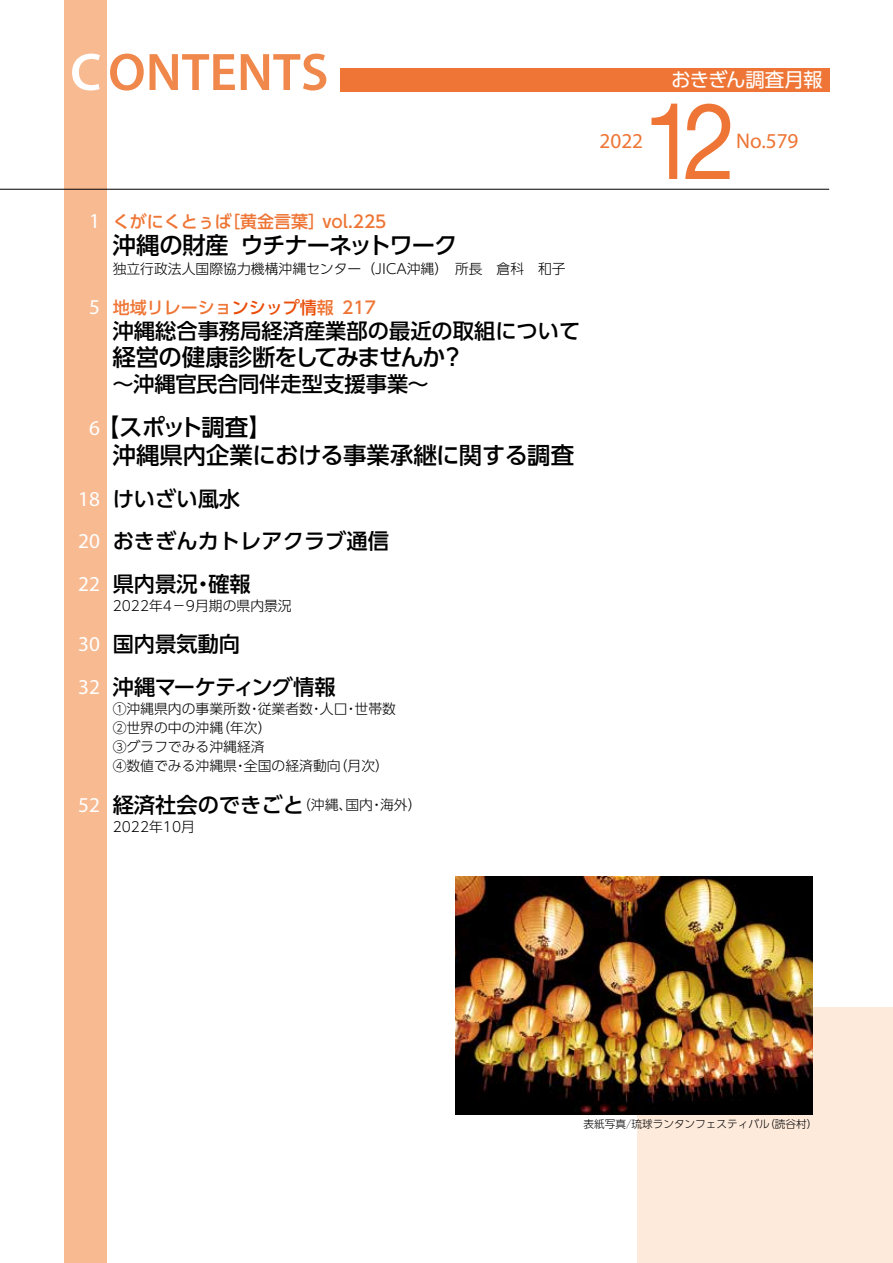
<style>
.page{position:relative;width:893px;height:1263px;background:#fff}
.page>*{position:absolute;margin:0;border:0;box-sizing:border-box;transform-origin:0 0}
.t1{font:106.35px "Helvetica Neue";color:#ee7535;scale:.9 1}
.t2{font:600 53.1px "Myriad Pro";color:#f0884b}
.t3{font:500 23.4px/27.6px "UD Shin Go Pro";letter-spacing:-.035em;color:#000}
.t4{font:500 23.4px "UD Shin Go Pro";letter-spacing:-.06em;color:#000}
.t5{font:500 21.3px/42.5px "UD Shin Go Pro";color:#000}
.t6{font:21.3px "Myriad Pro";color:#ee7535}
.t7{font:19.5px "UD Shin Go Pro";letter-spacing:-.035em;color:#fff}
.t8{font:500 16.95px "UD Shin Go Pro";color:#ee7535}
.t9{font:300 13.8px/19.2px "UD Shin Go Pro";color:#000}
.t10{font:300 10.65px "UD Shin Go Pro";color:#000}
.s1{color:#fff}
.s2{font-family:"Myriad Pro";font-weight:400;font-size:21.3px;color:#fff}
.s3{color:#e94c07}
.s4{font-family:"Myriad Pro";font-weight:400;color:#fff}
.s5{font-weight:500;font-size:21.3px}
</style>
<div class="page">
<div style="left:638px;top:1008px;width:255px;height:255px;background:#fdeadb"></div>
<div style="left:64px;top:0;width:42px;height:1263px;background:#f7ba91"></div>
<div style="left:340px;top:68px;width:489px;height:24px;background:#ee7535"></div>
<hr style="left:0;top:189px;width:829px;height:1px;background:#000">
<img style="left:455px;top:876px;width:357px;height:238px">
<h2 class="t2" style="left:70px;top:38px;width:260px"><span class="s1">C</span>ONTENTS</h2>
<p class="t8" style="left:89px;top:207px;width:299px"><span class="s2">1</span> くがにくとぅば［黄金言葉］vol.225</p>
<h3 class="t3" style="left:113px;top:231px;width:346px">沖縄の財産 ウチナーネットワーク</h3>
<p class="t9" style="left:113px;top:258px;width:454px">独立行政法人国際協力機構沖縄センター（JICA沖縄）　所長　倉科　和子</p>
<p class="t8" style="left:89px;top:293px;width:288px"><span class="s2">5</span> 地域リレーショ<span class="s3">ンシップ情</span>報 217</p>
<h3 class="t5" style="left:113px;top:309px;width:469px">沖縄総合事務局経済産業部の最近の取組について</h3>
<h3 class="t4" style="left:113px;top:338px;width:353px">経営の健康診断をしてみませんか？</h3>
<h3 class="t5" style="left:113px;top:362px;width:318px">～沖縄官民合同伴走型支援事業～</h3>
<h3 class="t3" style="left:113px;top:413px;width:463px;text-indent:-24px"><span class="s2">6</span>【スポット調査】<br>沖縄県内企業における事業承継に関する調査</h3>
<h3 class="t5" style="left:78px;top:477px;width:312px"><span class="s4">18</span> けいざい風水<br><span class="s4">20</span> おきぎんカトレアクラブ通信<br><span class="s4">22</span> 県内景況・確報</h3>
<p class="t9" style="left:113px;top:595px;width:181px">2022年4−9月期の県内景況</p>
<h3 class="t5" style="left:78px;top:622px;width:259px"><span class="s4">30</span> 国内景気動向<br><span class="s4">32</span> 沖縄マーケティング情報</h3>
<p class="t9" style="left:113px;top:698px;width:285px">①沖縄県内の事業所数・従業者数・人口・世帯数<br>②世界の中の沖縄（年次）<br>③グラフでみる沖縄経済<br>④数値でみる沖縄県・全国の経済動向（月次）</p>
<p class="t9" style="left:113px;top:793px;width:310px;line-height:21.8px;text-indent:-35px"><span class="s2">52</span> <span class="s5">経済社会のできごと</span>（沖縄、国内・海外）<br>2022年10月</p>
<h3 class="t6" style="left:600px;top:128px;width:45px">2022</h3>
<h3 class="t7" style="left:671px;top:64px;width:153px">おきぎん調査月報</h3>
<h1 class="t1" style="left:643px;top:64px;width:105px">12</h1>
<h3 class="t6" style="left:736px;top:128px;width:64px">No.579</h3>
<p class="t10" style="left:584px;top:1115px;width:235px">表紙写真／琉球ランタンフェスティバル（読谷村）</p>
</div>
